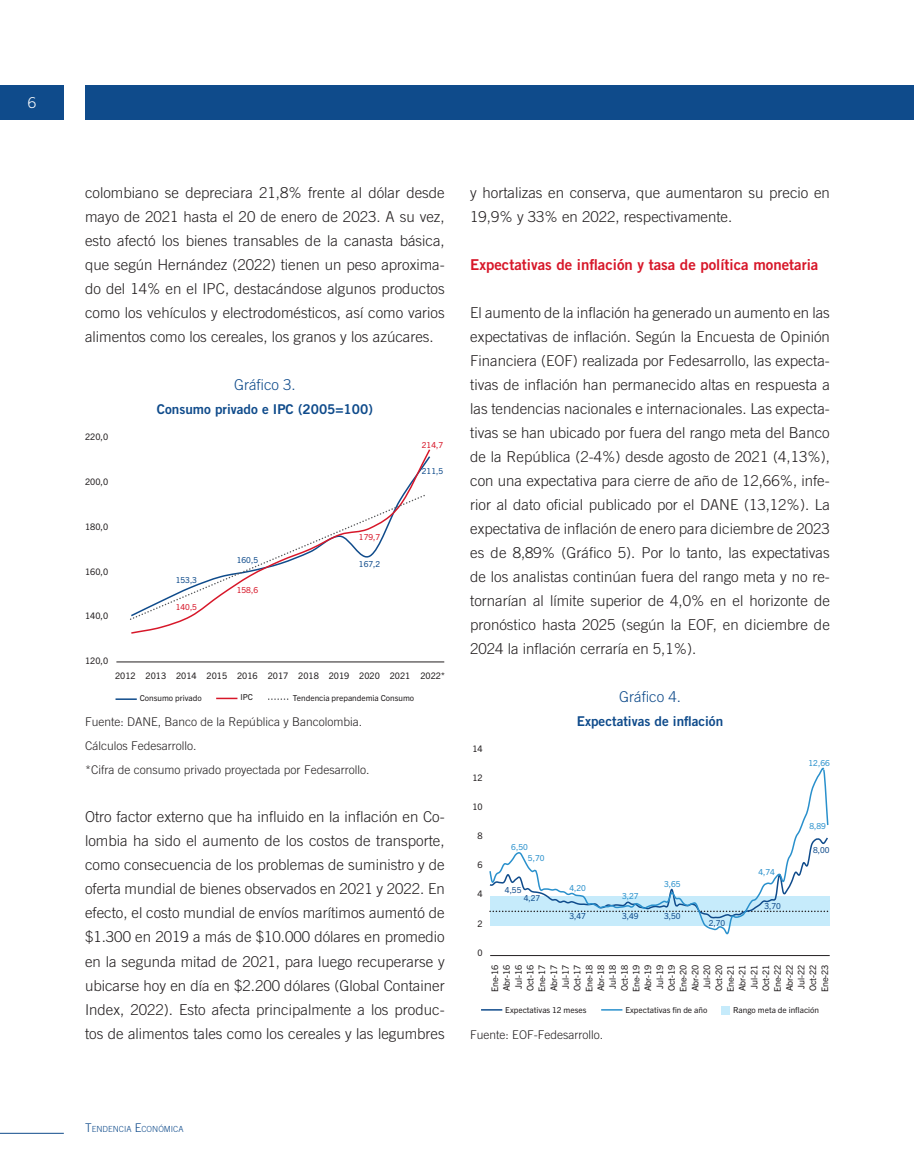
<style>
.page{position:relative;width:915px;height:1170px;background:#fff}
.page>*{position:absolute;margin:0;border:0;box-sizing:border-box;transform-origin:0 0}
._01Body{font:300 15px/24px "Trade Gothic LT Std";color:#231f20;text-align:justify}
._04T2{font:15px "Trade Gothic LT Std Bd 2";color:#d71729}
._05TGr{font:300 15px "Trade Gothic LT Std";color:#0f4b8b}
.t1{font:300 15px "Trade Gothic LT Std";color:#fff}
._06TGr2{font:13.5px "Trade Gothic LT Std Bd 2";color:#0f4b8b}
._09Fuente{font:300 12px "Trade Gothic LT Std";color:#231f20}
.t2{font:9px/11.7px "Trade Gothic Next LT Pro";color:#231f20;text-align:center}
.t3{font:300 8.4px "Trade Gothic LT Std";color:#0f4b8b}
.t4{font:8.25px "Trade Gothic Next LT Pro";color:#231f20}
.t5{font:8.25px "Trade Gothic Next LT Pro";color:#0f4b8b}
.t6{font:8.25px "Trade Gothic Next LT Pro";color:#2990cc}
.t7{font:8.25px "Trade Gothic Next LT Pro";color:#d71729}
.s1{font-size:12px}
</style>
<div class="page">
<hr style="left:0;top:1132px;width:64px;height:1px;background:#0f4b8b">
<div style="left:85px;top:85px;width:828px;height:34px;background:#0f4b8b"></div>
<div style="left:0;top:85px;width:64px;height:34px;background:#0f4b8b"></div>
<hr style="left:115px;top:698px;width:22px;height:2px;background:#0f4b8b">
<hr style="left:216px;top:697px;width:21px;height:2px;background:#d71729">
<svg style="left:268px;top:698px;width:21px;height:2px"></svg>
<hr style="left:116px;top:661px;width:328px;height:1px;background:#231f20">
<svg style="left:131px;top:449px;width:300px;height:185px"></svg>
<svg style="left:130px;top:493px;width:298px;height:128px"></svg>
<hr style="left:490px;top:955px;width:339px;height:1px;background:#231f20">
<svg style="left:825px;top:774px;width:4px;height:51px"></svg>
<svg style="left:489px;top:767px;width:336px;height:168px"></svg>
<svg style="left:481px;top:1009px;width:21px;height:1px"></svg>
<svg style="left:601px;top:1009px;width:21px;height:1px"></svg>
<div style="left:721px;top:1005px;width:9px;height:9px;background:#c6ebfb"></div>
<p class="t1" style="left:28px;top:93px;width:10px">6</p>
<p class="_01Body" style="left:85px;top:180px;width:361px">colombiano se depreciara 21,8% frente al dólar desde mayo de 2021 hasta el 20 de enero de 2023. A su vez, esto afectó los bienes transables de la canasta básica, que según Hernández (2022) tienen un peso aproxima&shy;do del 14% en el IPC, destacándose algunos productos como los vehículos y electrodomésticos, así como varios alimentos como los cereales, los granos y los azúcares.</p>
<p class="_05TGr" style="left:234px;top:376px;width:63px">Gráfico 3.</p>
<p class="_06TGr2" style="left:157px;top:401px;width:217px">Consumo privado e IPC (2005=100)</p>
<p class="t2" style="left:85px;top:430px;width:25px">220,0</p>
<p class="t2" style="left:85px;top:475px;width:25px">200,0</p>
<p class="t2" style="left:85px;top:520px;width:25px">180,0</p>
<p class="t2" style="left:85px;top:564px;width:25px">160,0</p>
<p class="t2" style="left:85px;top:609px;width:25px">140,0</p>
<p class="t2" style="left:85px;top:654px;width:25px">120,0</p>
<p class="t5" style="left:176px;top:573px;width:23px">153,3</p>
<p class="t7" style="left:176px;top:601px;width:23px">140,5</p>
<p class="t5" style="left:237px;top:554px;width:23px">160,5</p>
<p class="t7" style="left:237px;top:584px;width:23px">158,6</p>
<p class="t7" style="left:359px;top:531px;width:23px">179,7</p>
<p class="t5" style="left:359px;top:558px;width:23px">167,2</p>
<p class="t7" style="left:422px;top:439px;width:23px">214,7</p>
<p class="t5" style="left:422px;top:465px;width:23px">211,5</p>
<p class="t2" style="left:115px;top:669px;width:331px">2012 2013 2014 2015 2016 2017 2018 2019 2020 2021 2022*</p>
<p class="t4" style="left:140px;top:692px;width:63px">Consumo privado</p>
<p class="t4" style="left:240px;top:691px;width:14px">IPC</p>
<p class="t4" style="left:293px;top:692px;width:123px">Tendencia prepandemia Consumo</p>
<p class="_09Fuente" style="left:85px;top:715px;width:278px">Fuente: DANE, Banco de la República y Bancolombia.</p>
<p class="_09Fuente" style="left:85px;top:739px;width:113px">Cálculos Fedesarrollo.</p>
<p class="_09Fuente" style="left:85px;top:763px;width:286px">*Cifra de consumo privado proyectada por Fedesarrollo.</p>
<p class="_01Body" style="left:85px;top:804px;width:361px">Otro factor externo que ha influido en la inflación en Co&shy;lombia ha sido el aumento de los costos de transporte, como consecuencia de los problemas de suministro y de oferta mundial de bienes observados en 2021 y 2022. En efecto, el costo mundial de envíos marítimos aumentó de $1.300 en 2019 a más de $10.000 dólares en promedio en la segunda mitad de 2021, para luego recuperarse y ubicarse hoy en día en $2.200 dólares (Global Container Index, 2022). Esto afecta principalmente a los produc&shy;tos de alimentos tales como los cereales y las legumbres</p>
<p class="_01Body" style="left:470px;top:180px;width:361px">y hortalizas en conserva, que aumentaron su precio en<br>19,9% y 33% en 2022, respectivamente.</p>
<p class="_04T2" style="left:470px;top:255px;width:349px">Expectativas de inflación y tasa de política monetaria</p>
<p class="_01Body" style="left:470px;top:300px;width:361px">El aumento de la inflación ha generado un aumento en las expectativas de inflación. Según la Encuesta de Opinión Financiera (EOF) realizada por Fedesarrollo, las expecta&shy;tivas de inflación han permanecido altas en respuesta a las tendencias nacionales e internacionales. Las expecta&shy;tivas se han ubicado por fuera del rango meta del Banco de la República (2-4%) desde agosto de 2021 (4,13%), con una expectativa para cierre de año de 12,66%, infe&shy;rior al dato oficial publicado por el DANE (13,12%). La expectativa de inflación de enero para diciembre de 2023 es de 8,89% (Gráfico 5). Por lo tanto, las expectativas de los analistas continúan fuera del rango meta y no re&shy;tornarían al límite superior de 4,0% en el horizonte de pronóstico hasta 2025 (según la EOF, en diciembre de 2024 la inflación cerraría en 5,1%).</p>
<p class="_05TGr" style="left:619px;top:688px;width:63px">Gráfico 4.</p>
<p class="_06TGr2" style="left:576px;top:713px;width:148px">Expectativas de inflación</p>
<p class="t2" style="left:472px;top:742px;width:12px">14</p>
<p class="t2" style="left:472px;top:771px;width:12px">12</p>
<p class="t2" style="left:472px;top:800px;width:12px">10</p>
<p class="t2" style="left:477px;top:829px;width:7px">8</p>
<p class="t2" style="left:477px;top:858px;width:7px">6</p>
<p class="t2" style="left:477px;top:887px;width:7px">4</p>
<p class="t2" style="left:477px;top:916px;width:7px">2</p>
<p class="t2" style="left:477px;top:945px;width:7px">0</p>
<p class="t2" style="left:488px;top:992px;width:30px;rotate:-90deg">Ene-16<br>Abr-16<br>Jul-16<br>Oct-16<br>Ene-17<br>Abr-17<br>Jul-17<br>Oct-17<br>Ene-18<br>Abr-18<br>Jul-18<br>Oct-18<br>Ene-19<br>Abr-19<br>Jul-19<br>Oct-19<br>Ene-20<br>Abr-20<br>Jul-20<br>Oct-20<br>Ene-21<br>Abr-21<br>Jul-21<br>Oct-21<br>Ene-22<br>Abr-22<br>Jul-22<br>Oct-22<br>Ene-23</p>
<p class="t6" style="left:808px;top:757px;width:23px">12,66</p>
<p class="t6" style="left:809px;top:820px;width:18px">8,89</p>
<p class="t5" style="left:812px;top:843px;width:18px">8,00</p>
<p class="t6" style="left:511px;top:840px;width:18px">6,50</p>
<p class="t6" style="left:528px;top:851px;width:18px">5,70</p>
<p class="t6" style="left:758px;top:866px;width:18px">4,74</p>
<p class="t6" style="left:664px;top:877px;width:18px">3,65</p>
<p class="t6" style="left:569px;top:882px;width:18px">4,20</p>
<p class="t5" style="left:504px;top:884px;width:18px">4,55</p>
<p class="t6" style="left:622px;top:890px;width:18px">3,27</p>
<p class="t5" style="left:523px;top:892px;width:18px">4,27</p>
<p class="t5" style="left:764px;top:900px;width:18px">3,70</p>
<p class="t5" style="left:569px;top:910px;width:18px">3,47</p>
<p class="t5" style="left:622px;top:910px;width:18px">3,49</p>
<p class="t5" style="left:664px;top:910px;width:18px">3,50</p>
<p class="t5" style="left:708px;top:917px;width:18px">2,70</p>
<p class="t4" style="left:505px;top:1004px;width:83px">Expectativas 12 meses</p>
<p class="t4" style="left:625px;top:1004px;width:83px">Expectativas fin de año</p>
<p class="t4" style="left:733px;top:1004px;width:87px">Rango meta de inflación</p>
<p class="_09Fuente" style="left:470px;top:1027px;width:134px">Fuente: EOF-Fedesarrollo.</p>
<p class="t3" style="left:85px;top:1123px;width:100px"><span class="s1">T</span>ENDENCIA <span class="s1">E</span>CONÓMICA</p>
</div>
